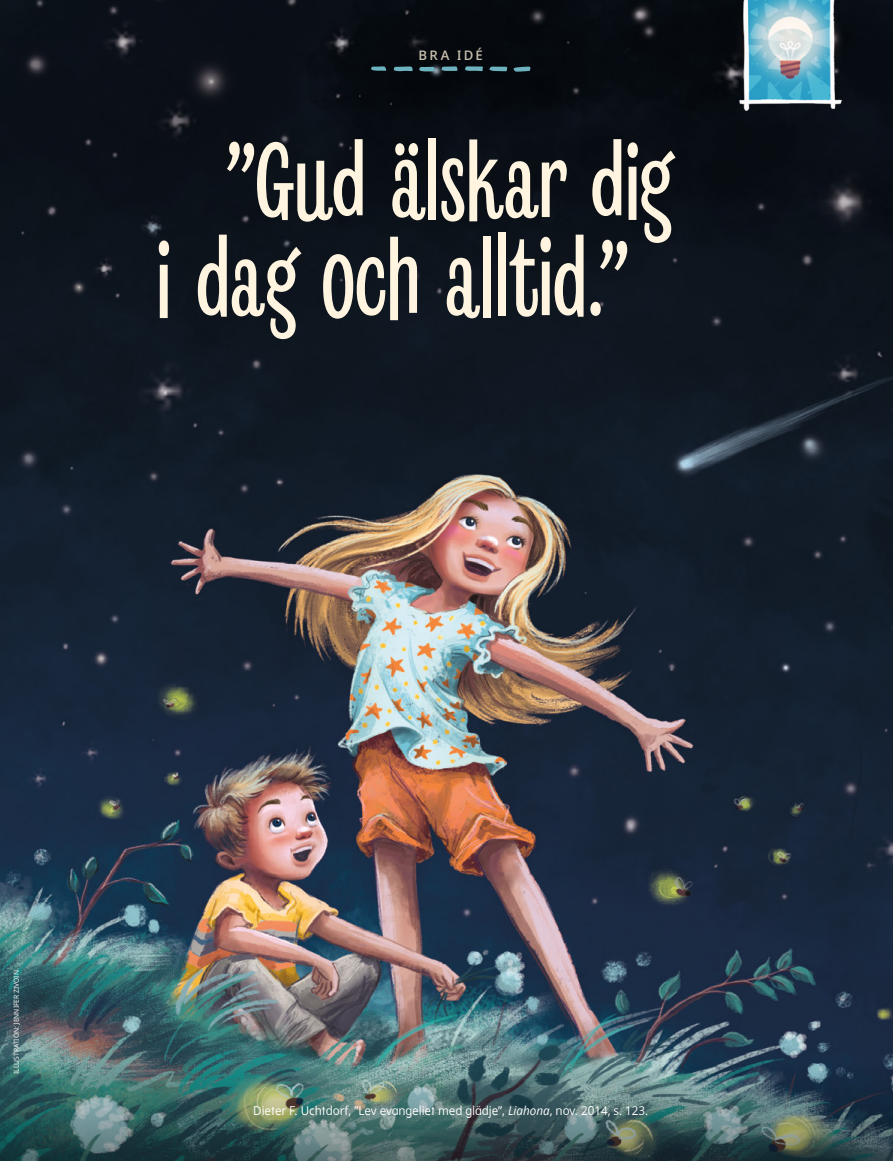
<style>
.page{position:relative;width:893px;height:1161px;background:#fff}
.page>*{position:absolute;margin:0;border:0;box-sizing:border-box;transform-origin:0 0}
.p1_first_Revla{font:700 108px "Revla Sans";letter-spacing:-.015em;color:#fff4e0}
.h1__series_title{font:600 13.2px "Dots Solidlds Lat";letter-spacing:.18em;color:#c8c1ae}
.t1{font:12.3px "Dots Solidlds Lat";color:#fff;scale:.95 1}
.t2{font:6.75px "Dots Solidlds Lat";color:#fff}
.s1{font-style:italic}
</style>
<div class="page">
<img style="left:0;top:0;width:893px;height:1063px">
<img style="left:737px;top:0;width:106px;height:111px">
<svg style="left:394px;top:67px;width:19px;height:4px"></svg>
<svg style="left:464px;top:66px;width:19px;height:5px"></svg>
<svg style="left:489px;top:66px;width:42px;height:6px"></svg>
<svg style="left:419px;top:67px;width:16px;height:4px"></svg>
<svg style="left:441px;top:66px;width:17px;height:5px"></svg>
<svg style="left:371px;top:66px;width:15px;height:5px"></svg>
<img style="left:0;top:1063px;width:893px;height:98px">
<p class="h1__series_title" style="left:418px;top:45px;width:66px">BRA IDÉ</p>
<p class="p1_first_Revla" style="left:224px;top:118px;width:449px">”Gud älskar dig</p>
<p class="p1_first_Revla" style="left:155px;top:216px;width:478px">i dag och alltid.”</p>
<p class="t2" style="left:11px;top:1074px;width:105px;rotate:-90deg">ILLUSTRATION: JENNIFER ZIVOIN</p>
<p class="t1" style="left:253px;top:1102px;width:417px">Dieter F. Uchtdorf, ”Lev evangeliet med glädje”, <span class="s1">Liahona</span>, nov. 2014, s. 123.</p>
</div>
